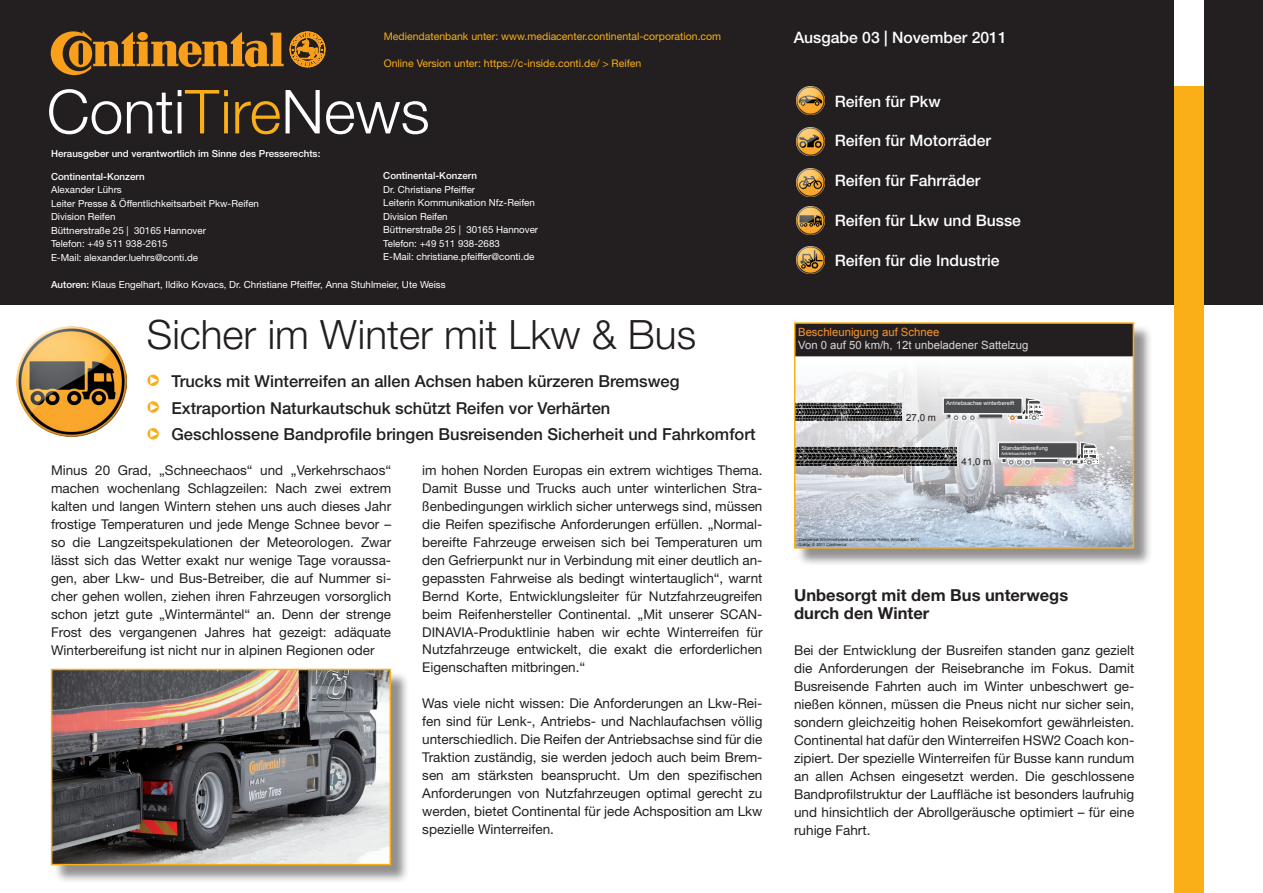
<style>
.page{position:relative;width:1263px;height:893px;background:#fff}
.page>*{position:absolute;margin:0;border:0;box-sizing:border-box;transform-origin:0 0}
.t1{font:300 60.75px "Helvetica Neue LT Pro";color:#fff}
.t2{font:300 40.5px "Helvetica Neue LT Pro";color:#231f20}
.t3{font:500 16.5px/26.7px "Helvetica Neue LT Pro";color:#231f20}
.t4{font:700 16.5px/18px "Helvetica Neue LT Pro";color:#231f20}
.t5{font:500 15.75px "Helvetica Neue LT Pro";color:#fff}
.t6{font:13.5px/18px "Helvetica Neue LT Pro";color:#231f20;text-align:justify}
.t7{font:11.4px "Arial";color:#d7d8da}
.t8{font:11.25px "Arial";color:#f7952c}
.t9{font:10.5px "Helvetica Neue LT Pro";color:#faaf18}
.t10{font:9.75px/13.5px "Helvetica Neue LT Pro";color:#fff}
.t11{font:500 9.75px "Helvetica Neue LT Pro";color:#fff}
.t12{font:9.75px "Arial";color:#231f20}
.t13{font:5.7px "Arial";color:#fff}
.t14{font:4.05px/4.8px "Arial";color:#231f20}
.t15{font:4.05px "Arial";color:#fff}
.s1{color:#faaf18}
.s2{font-weight:500}
</style>
<div class="page">
<div style="left:0;top:0;width:1263px;height:304px;background:#231f20"></div>
<svg style="left:51px;top:31px;width:233px;height:44px"></svg>
<svg style="left:290px;top:32px;width:35px;height:35px"></svg>
<div style="left:1174px;top:85px;width:29px;height:808px;background:#faaf18"></div>
<div style="left:1174px;top:0;width:29px;height:85px;background:#fff"></div>
<img style="left:797px;top:87px;width:27px;height:28px">
<img style="left:797px;top:168px;width:27px;height:28px">
<img style="left:797px;top:246px;width:27px;height:28px">
<img style="left:797px;top:207px;width:27px;height:27px">
<img style="left:797px;top:128px;width:27px;height:28px">
<svg style="left:147px;top:375px;width:12px;height:11px"></svg>
<svg style="left:147px;top:401px;width:12px;height:12px"></svg>
<svg style="left:147px;top:428px;width:12px;height:11px"></svg>
<img style="left:16px;top:326px;width:110px;height:110px">
<div style="left:53px;top:671px;width:357px;height:213px;background:#231f20;opacity:.5"></div>
<img style="left:54px;top:672px;width:334px;height:190px">
<div style="left:51px;top:669px;width:340px;height:196px;border:2px solid #faaf18"></div>
<div style="left:796px;top:325px;width:357px;height:242px;background:#231f20;opacity:.5"></div>
<svg style="left:797px;top:356px;width:334px;height:190px"></svg>
<div style="left:797px;top:325px;width:334px;height:31px;background:#231f20"></div>
<img style="left:797px;top:402px;width:104px;height:19px">
<div style="left:943px;top:397px;width:79px;height:17px;background:#f6f5f6"></div>
<div style="left:943px;top:398px;width:79px;height:16px;background:#4b4c4d;border:1px solid #fff"></div>
<svg style="left:947px;top:414px;width:30px;height:7px"></svg>
<svg style="left:1008px;top:397px;width:36px;height:24px"></svg>
<img style="left:797px;top:447px;width:159px;height:18px">
<svg style="left:998px;top:442px;width:65px;height:17px"></svg>
<div style="left:998px;top:443px;width:79px;height:15px;background:#4b4c4d"></div>
<div style="left:1034px;top:458px;width:24px;height:5px;background:#4b4c4d"></div>
<div style="left:1034px;top:458px;width:24px;height:5px;border:1px solid #fff"></div>
<svg style="left:1002px;top:458px;width:30px;height:7px"></svg>
<svg style="left:1063px;top:442px;width:36px;height:23px"></svg>
<div style="left:794px;top:322px;width:340px;height:227px;border:2px solid #faaf18"></div>
<p class="t9" style="left:384px;top:30px;width:339px">Mediendatenbank unter: www.mediacenter.continental-corporation.com</p>
<p class="t9" style="left:384px;top:57px;width:259px">Online Version unter: https://c-inside.conti.de/ &gt; Reifen</p>
<h1 class="t1" style="left:47px;top:75px;width:384px">Conti<span class="s1">Tire</span>News</h1>
<p class="t11" style="left:51px;top:148px;width:271px">Herausgeber und verantwortlich im Sinne des Presserechts:</p>
<p class="t11" style="left:51px;top:170px;width:95px">Continental-Konzern</p>
<p class="t10" style="left:51px;top:183px;width:210px">Alexander Lührs<br>Leiter Presse &amp; Öffentlichkeitsarbeit Pkw-Reifen<br>Division Reifen<br>Büttnerstraße 25 | 30165 Hannover<br>Telefon: +49 511 938-2615<br>E-Mail: alexander.luehrs@conti.de</p>
<p class="t10" style="left:51px;top:277px;width:396px"><span class="s2">Autoren:</span> Klaus Engelhart, Ildiko Kovacs, Dr. Christiane Pfeiffer, Anna Stuhlmeier, Ute Weiss</p>
<p class="t11" style="left:383px;top:170px;width:95px">Continental-Konzern</p>
<p class="t10" style="left:383px;top:182px;width:156px">Dr. Christiane Pfeiffer<br>Leiterin Kommunikation Nfz-Reifen<br>Division Reifen<br>Büttnerstraße 25 | 30165 Hannover<br>Telefon: +49 511 938-2683<br>E-Mail: christiane.pfeiffer@conti.de</p>
<h2 class="t2" style="left:147px;top:309px;width:551px">Sicher im Winter mit Lkw &amp; Bus</h2>
<p class="t3" style="left:171px;top:367px;width:586px">Trucks mit Winterreifen an allen Achsen haben kürzeren Bremsweg<br>Extraportion Naturkautschuk schützt Reifen vor Verhärten<br>Geschlossene Bandprofile bringen Busreisenden Sicherheit und Fahrkomfort</p>
<p class="t6" style="left:51px;top:461px;width:342px">Minus 20 Grad, „Schneechaos“ und „Verkehrschaos“ machen wochenlang Schlagzeilen: Nach zwei extrem kalten und langen Wintern stehen uns auch dieses Jahr frostige Temperaturen und jede Menge Schnee bevor – so die Langzeitspekulationen der Meteorologen. Zwar lässt sich das Wetter exakt nur wenige Tage voraussa&shy;gen, aber Lkw- und Bus-Betreiber, die auf Nummer si&shy;cher gehen wollen, ziehen ihren Fahrzeugen vorsorglich schon jetzt gute „Wintermäntel“ an. Denn der strenge Frost des vergangenen Jahres hat gezeigt: adäquate Winterbereifung ist nicht nur in alpinen Regionen oder</p>
<p class="t6" style="left:422px;top:460px;width:342px">im hohen Norden Europas ein extrem wichtiges Thema.<br>Damit Busse und Trucks auch unter winterlichen Stra&shy;ßenbedingungen wirklich sicher unterwegs sind, müssen die Reifen spezifische Anforderungen erfüllen. „Normal&shy;bereifte Fahrzeuge erweisen sich bei Temperaturen um den Gefrierpunkt nur in Verbindung mit einer deutlich an&shy;gepassten Fahrweise als bedingt wintertauglich“, warnt Bernd Korte, Entwicklungsleiter für Nutzfahrzeugreifen beim Reifenhersteller Continental. „Mit unserer SCAN-DINAVIA-Produktlinie haben wir echte Winterreifen für Nutzfahrzeuge entwickelt, die exakt die erforderlichen Eigenschaften mitbringen.“</p>
<p class="t6" style="left:422px;top:694px;width:342px">Was viele nicht wissen: Die Anforderungen an Lkw-Rei&shy;fen sind für Lenk-, Antriebs- und Nachlaufachsen völlig unterschiedlich. Die Reifen der Antriebsachse sind für die Traktion zuständig, sie werden jedoch auch beim Brem&shy;sen am stärksten beansprucht. Um den spezifischen Anforderungen von Nutzfahrzeugen optimal gerecht zu werden, bietet Continental für jede Achsposition am Lkw spezielle Winterreifen.</p>
<p class="t5" style="left:794px;top:28px;width:215px">Ausgabe 03 | November 2011</p>
<p class="t5" style="left:835px;top:92px;width:107px">Reifen für Pkw</p>
<p class="t5" style="left:835px;top:131px;width:158px">Reifen für Motorräder</p>
<p class="t5" style="left:835px;top:171px;width:147px">Reifen für Fahrräder</p>
<p class="t5" style="left:835px;top:211px;width:188px">Reifen für Lkw und Busse</p>
<p class="t5" style="left:835px;top:251px;width:166px">Reifen für die Industrie</p>
<p class="t8" style="left:798px;top:324px;width:143px">Beschleunigung auf Schnee</p>
<p class="t7" style="left:798px;top:338px;width:232px">Von 0 auf 50 km/h, 12t unbeladener Sattelzug</p>
<p class="t12" style="left:906px;top:411px;width:31px">27,0 m</p>
<p class="t13" style="left:946px;top:399px;width:70px">Antriebsachse winterbereift</p>
<p class="t12" style="left:962px;top:455px;width:31px">41,0 m</p>
<p class="t13" style="left:1001px;top:444px;width:48px">Standardbereifung</p>
<p class="t15" style="left:1001px;top:451px;width:36px">Antriebsachse M+S</p>
<p class="t14" style="left:798px;top:537px;width:122px">Continental Winterreifentest auf Continental Reifen, Arvidsjaur 2011<br>Quelle: © 2011 Continental</p>
<p class="t4" style="left:794px;top:585px;width:276px">Unbesorgt mit dem Bus unterwegs durch den Winter</p>
<p class="t6" style="left:794px;top:641px;width:342px">Bei der Entwicklung der Busreifen standen ganz gezielt die Anforderungen der Reisebranche im Fokus. Damit Busreisende Fahrten auch im Winter unbeschwert ge&shy;nießen können, müssen die Pneus nicht nur sicher sein, sondern gleichzeitig hohen Reisekomfort gewährleisten.<br>Continental hat dafür den Winterreifen HSW2 Coach kon&shy;zipiert. Der spezielle Winterreifen für Busse kann rundum an allen Achsen eingesetzt werden. Die geschlossene Bandprofilstruktur der Lauffläche ist besonders laufruhig und hinsichtlich der Abrollgeräusche optimiert – für eine ruhige Fahrt.</p>
</div>
